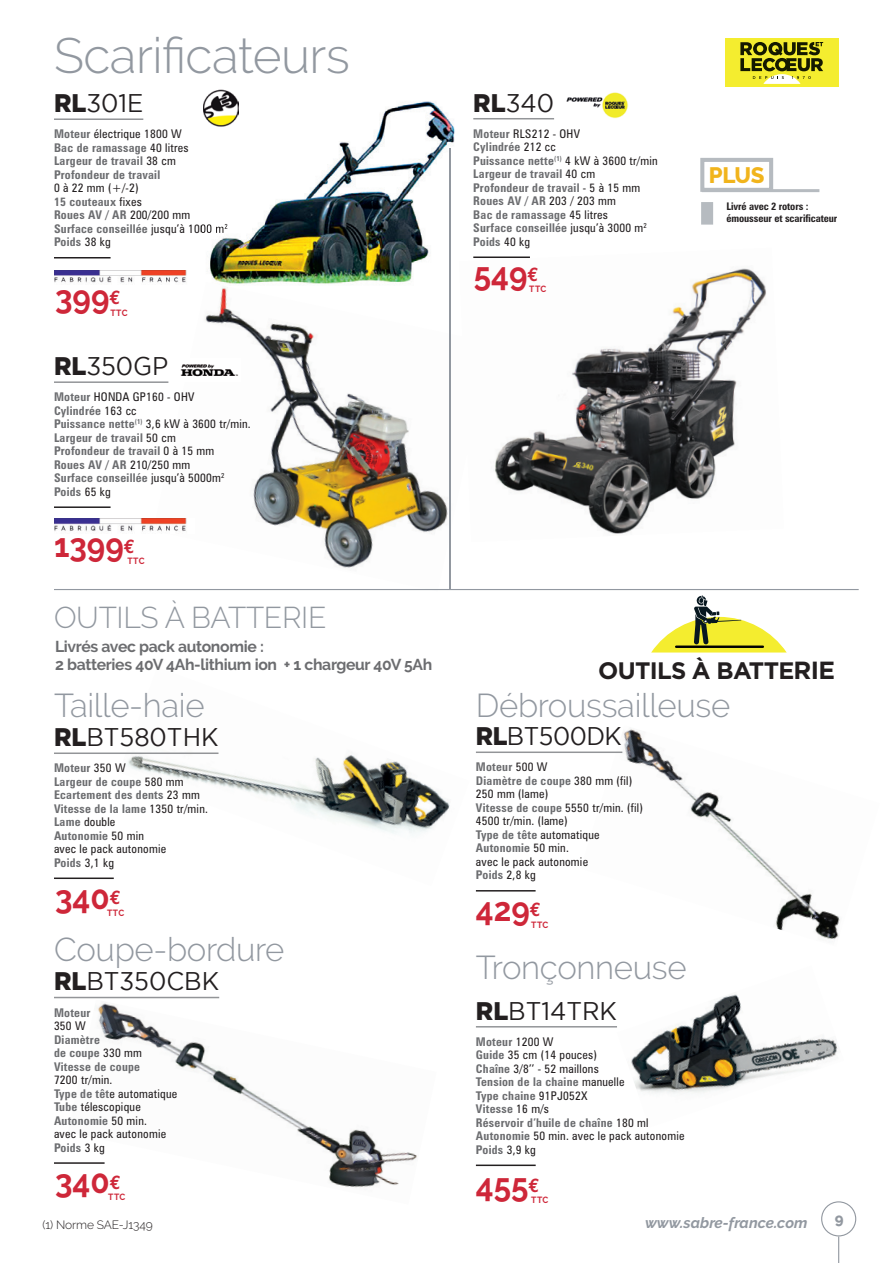
<style>
.page{position:relative;width:893px;height:1263px;background:#fff}
.page>*{position:absolute;margin:0;border:0;box-sizing:border-box;transform-origin:0 0}
.t1{font:300 49.5px "Raleway";letter-spacing:-.01em;color:#9298a0}
.t2{font:300 33px "Raleway";letter-spacing:-.01em;color:#9298a0}
.t3{font:700 33px "Raleway";color:#ce2739;scale:.95 1}
.t4{font:300 30px "Raleway";letter-spacing:-.01em;color:#9298a0}
.t5{font:25.5px "Gotham";color:#231f20;scale:.95 1}
.t6{font:25.5px "Gotham";letter-spacing:-.02em;color:#231f20;scale:.94 1}
.t7{font:700 23.85px "Gotham";letter-spacing:-.03em;color:#231f20}
.t8{font:800 22.35px "Raleway";color:#f1b41c}
.t9{font:700 15.75px/18px "Raleway";letter-spacing:-.02em;color:#6c6d70}
.t10{font:italic 700 15px "Raleway";color:#9298a0}
.t11{font:800 15px "Raleway";color:#9298a0}
.t12{font:700 condensed 12px/13.5px "Zurich BT";letter-spacing:.02em;color:#6c6d70}
.t13{font:condensed 12px/13.5px "Zurich BT";letter-spacing:.02em;color:#231f20}
.t14{font:300 12px "Raleway";letter-spacing:-.01em;color:#231f20}
.t15{font:700 condensed 10.5px/12px "Zurich BT";letter-spacing:-.01em;color:#231f20}
.t16{font:700 9px "Raleway";letter-spacing:.045em;color:#ce2739;scale:.95 1}
.s1{font-weight:900}
.s2{font-weight:400;color:#231f20}
.s3{font-weight:700;color:#6c6d70}
.s4{font-family:"Euro Mono";font-size:19.5px}
.s5{font-size:24.75px}
</style>
<div class="page">
<div style="left:821px;top:1201px;width:35px;height:35px;border:1px solid #9298a0;border-radius:50%"></div>
<svg style="left:838px;top:1236px;width:1px;height:27px"></svg>
<hr style="left:54px;top:118px;width:89px;height:2px;background:#939598">
<hr style="left:54px;top:257px;width:57px;height:1px;background:#231f20">
<img style="left:54px;top:270px;width:133px;height:13px">
<img style="left:494px;top:268px;width:272px;height:266px">
<img style="left:153px;top:287px;width:338px;height:304px">
<hr style="left:473px;top:118px;width:81px;height:1px;background:#939598">
<hr style="left:473px;top:256px;width:57px;height:2px;background:#231f20">
<hr style="left:54px;top:381px;width:114px;height:2px;background:#939598">
<hr style="left:54px;top:506px;width:57px;height:2px;background:#231f20">
<img style="left:54px;top:519px;width:140px;height:14px">
<hr style="left:449px;top:149px;width:2px;height:440px;background:#9298a0">
<hr style="left:54px;top:589px;width:805px;height:1px;background:#9298a0">
<img style="left:128px;top:752px;width:322px;height:81px">
<hr style="left:54px;top:752px;width:164px;height:2px;background:#939598">
<hr style="left:54px;top:877px;width:60px;height:2px;background:#231f20">
<img style="left:97px;top:1003px;width:320px;height:185px">
<hr style="left:54px;top:997px;width:165px;height:1px;background:#939598">
<hr style="left:54px;top:1162px;width:51px;height:2px;background:#231f20">
<img style="left:622px;top:729px;width:218px;height:211px">
<hr style="left:476px;top:751px;width:146px;height:2px;background:#939598">
<hr style="left:476px;top:890px;width:60px;height:1px;background:#231f20">
<img style="left:631px;top:994px;width:208px;height:99px">
<hr style="left:476px;top:1026px;width:141px;height:1px;background:#939598">
<hr style="left:476px;top:1164px;width:60px;height:2px;background:#231f20">
<img style="left:566px;top:92px;width:63px;height:27px">
<img style="left:176px;top:358px;width:65px;height:23px">
<svg style="left:651px;top:595px;width:136px;height:57px"></svg>
<hr style="left:676px;top:645px;width:87px;height:3px;background:#000002">
<img style="left:203px;top:101px;width:252px;height:183px">
<img style="left:201px;top:224px;width:22px;height:11px">
<img style="left:205px;top:282px;width:21px;height:2px">
<img style="left:449px;top:149px;width:2px;height:135px">
<div style="left:725px;top:39px;width:113px;height:48px;background:#f4ed2f"></div>
<svg style="left:740px;top:42px;width:83px;height:42px"></svg>
<div style="left:701px;top:202px;width:12px;height:23px;background:#b6bbc0"></div>
<hr style="left:702px;top:189px;width:117px;height:3px;background:#b6bbc0">
<div style="left:700px;top:158px;width:73px;height:34px;border:4px solid #b6bbc0"></div>
<img style="left:204px;top:89px;width:35px;height:39px">
<h1 class="t1" style="left:54px;top:27px;width:297px">Scarificateurs</h1>
<h3 class="t5" style="left:54px;top:87px;width:96px"><span class="s1">RL</span>301E</h3>
<p class="t12" style="left:54px;top:127px;width:136px">Moteur <span class="s2">électrique 1800 W<br></span>Bac de ramassage <span class="s2">40 litres<br></span>Largeur de travail <span class="s2">38 cm<br></span>Profondeur de travail</p>
<p class="t13" style="left:54px;top:181px;width:175px">0 à 22 mm (+/-2)<br><span class="s3">15 couteaux</span> fixes<br><span class="s3">Roues AV / AR</span> 200/200 mm<br><span class="s3">Surface conseillée</span> jusqu’à 1000 m<sup>2<br></sup><span class="s3">Poids</span> 38 kg</p>
<h2 class="t3" style="left:55px;top:278px;width:70px">399<span class="s4">E</span></h2>
<p class="t16" style="left:110px;top:307px;width:20px">TTC</p>
<h3 class="t5" style="left:54px;top:350px;width:122px"><span class="s1">RL</span>350GP</h3>
<p class="t12" style="left:54px;top:390px;width:198px">Moteur <span class="s2">HONDA GP160 - OHV<br></span>Cylindrée <span class="s2">163 cc<br></span>Puissance nette<sup>(1)</sup> <span class="s2">3,6 kW à 3600 tr/min.<br></span>Largeur de travail <span class="s2">50 cm<br></span>Profondeur de travail <span class="s2">0 à 15 mm<br></span>Roues AV / AR <span class="s2">210/250 mm<br></span>Surface conseillée <span class="s2">jusqu’à 5000m</span><sup>2<br></sup>Poids <span class="s2">65 kg</span></p>
<h2 class="t3" style="left:54px;top:527px;width:87px">1399<span class="s4">E</span></h2>
<p class="t16" style="left:127px;top:555px;width:20px">TTC</p>
<h3 class="t4" style="left:54px;top:599px;width:274px">OUTILS À BATTERIE</h3>
<h3 class="t9" style="left:55px;top:637px;width:379px">Livrés avec pack autonomie :<br>2 batteries 40V 4Ah-lithium ion + 1 chargeur 40V 5Ah</h3>
<h2 class="t2" style="left:54px;top:686px;width:152px">Taille-haie</h2>
<h3 class="t5" style="left:54px;top:721px;width:175px"><span class="s1">RL</span>BT580THK</h3>
<p class="t12" style="left:54px;top:761px;width:156px">Moteur <span class="s2">350 W<br></span>Largeur de coupe <span class="s2">580 mm<br></span>Ecartement des dents <span class="s2">23 mm<br></span>Vitesse de la lame <span class="s2">1350 tr/min.<br></span>Lame <span class="s2">double<br></span>Autonomie <span class="s2">50 min<br>avec le pack autonomie<br></span>Poids <span class="s2">3,1 kg</span></p>
<h2 class="t3" style="left:55px;top:878px;width:71px">340<span class="s4">E</span></h2>
<p class="t16" style="left:107px;top:907px;width:20px">TTC</p>
<h2 class="t2" style="left:54px;top:930px;width:232px">Coupe-bordure</h2>
<h3 class="t5" style="left:54px;top:965px;width:175px"><span class="s1">RL</span>BT350CBK</h3>
<p class="t12" style="left:54px;top:1005px;width:38px">Moteur</p>
<p class="t13" style="left:54px;top:1019px;width:33px">350 W</p>
<p class="t12" style="left:54px;top:1032px;width:89px">Diamètre<br>de coupe <span class="s2">330 mm<br></span>Vitesse de coupe</p>
<p class="t13" style="left:54px;top:1073px;width:125px">7200 tr/min.<br><span class="s3">Type de têt</span>e automatique<br><span class="s3">Tube</span> télescopique<br><span class="s3">Autonomie</span> 50 min.<br>avec le pack autonomie<br><span class="s3">Poids</span> 3 kg</p>
<h2 class="t3" style="left:55px;top:1163px;width:71px">340<span class="s4">E</span></h2>
<p class="t16" style="left:108px;top:1192px;width:20px">TTC</p>
<p class="t14" style="left:43px;top:1217px;width:112px">(1) Norme SAE-J1349</p>
<h3 class="t5" style="left:473px;top:86px;width:87px"><span class="s1">RL</span>340</h3>
<p class="t12" style="left:473px;top:127px;width:186px">Moteur <span class="s2">RLS212 - OHV<br></span>Cylindrée <span class="s2">212 cc<br></span>Puissance nette<sup>(1)</sup> <span class="s2">4 kW à 3600 tr/min<br></span>Largeur de travail <span class="s2">40 cm<br></span>Profondeur de travail <span class="s2">- 5 à 15 mm<br></span>Roues AV / AR <span class="s2">203 / 203 mm<br></span>Bac de ramassage <span class="s2">45 litres<br></span>Surface conseillée <span class="s2">jusqu’à 3000 m</span><sup>2<br></sup>Poids <span class="s2">40 kg</span></p>
<h2 class="t3" style="left:474px;top:255px;width:70px">549<span class="s4">E</span></h2>
<p class="t16" style="left:529px;top:284px;width:20px">TTC</p>
<h3 class="t8" style="left:709px;top:162px;width:57px">PLUS</h3>
<p class="t15" style="left:726px;top:200px;width:112px">Livré avec 2 rotors : émousseur et scarificateur</p>
<h3 class="t7" style="left:598px;top:655px;width:238px">OUTILS À BATTE<span class="s5">RIE</span></h3>
<h2 class="t2" style="left:476px;top:686px;width:256px">Débroussailleuse</h2>
<h3 class="t6" style="left:476px;top:720px;width:157px"><span class="s1">RL</span>BT500DK</h3>
<p class="t13" style="left:476px;top:760px;width:169px"><span class="s3">Moteur</span> 500 W<br><span class="s3">Diamètre de coupe</span> 380 mm (fil)<br>250 mm (lame)<br><span class="s3">Vitesse de coupe</span> 5550 tr/min. (fil)<br>4500 tr/min. (lame)<br><span class="s3">Type de tête</span> automatique<br><span class="s3">Autonomie</span> 50 min.<br>avec le pack autonomie<br><span class="s3">Poids</span> 2,8 kg</p>
<h2 class="t3" style="left:476px;top:890px;width:70px">429<span class="s4">E</span></h2>
<p class="t16" style="left:531px;top:919px;width:20px">TTC</p>
<h2 class="t2" style="left:476px;top:948px;width:212px">Tronçonneuse</h2>
<h3 class="t5" style="left:476px;top:994px;width:150px"><span class="s1">RL</span>BT14TRK</h3>
<p class="t13" style="left:476px;top:1035px;width:210px"><span class="s3">Moteur</span> 1200 W<br><span class="s3">Guide</span> 35 cm (14 pouces)<br><span class="s3">Chaîne</span> 3/8’’ - 52 maillons<br><span class="s3">Tension de la chaine</span> manuelle<br><span class="s3">Type chaine</span> 91PJ052X<br><span class="s3">Vitesse</span> 16 m/s<br><span class="s3">Réservoir d’huile de chaîne</span> 180 ml<br><span class="s3">Autonomie</span> 50 min. avec le pack autonomie<br><span class="s3">Poids</span> 3,9 kg</p>
<h2 class="t3" style="left:476px;top:1166px;width:69px">455<span class="s4">E</span></h2>
<p class="t16" style="left:531px;top:1195px;width:20px">TTC</p>
<p class="t10" style="left:645px;top:1214px;width:164px">www.sabre-france.com</p>
<p class="t11" style="left:835px;top:1210px;width:10px">9</p>
</div>
